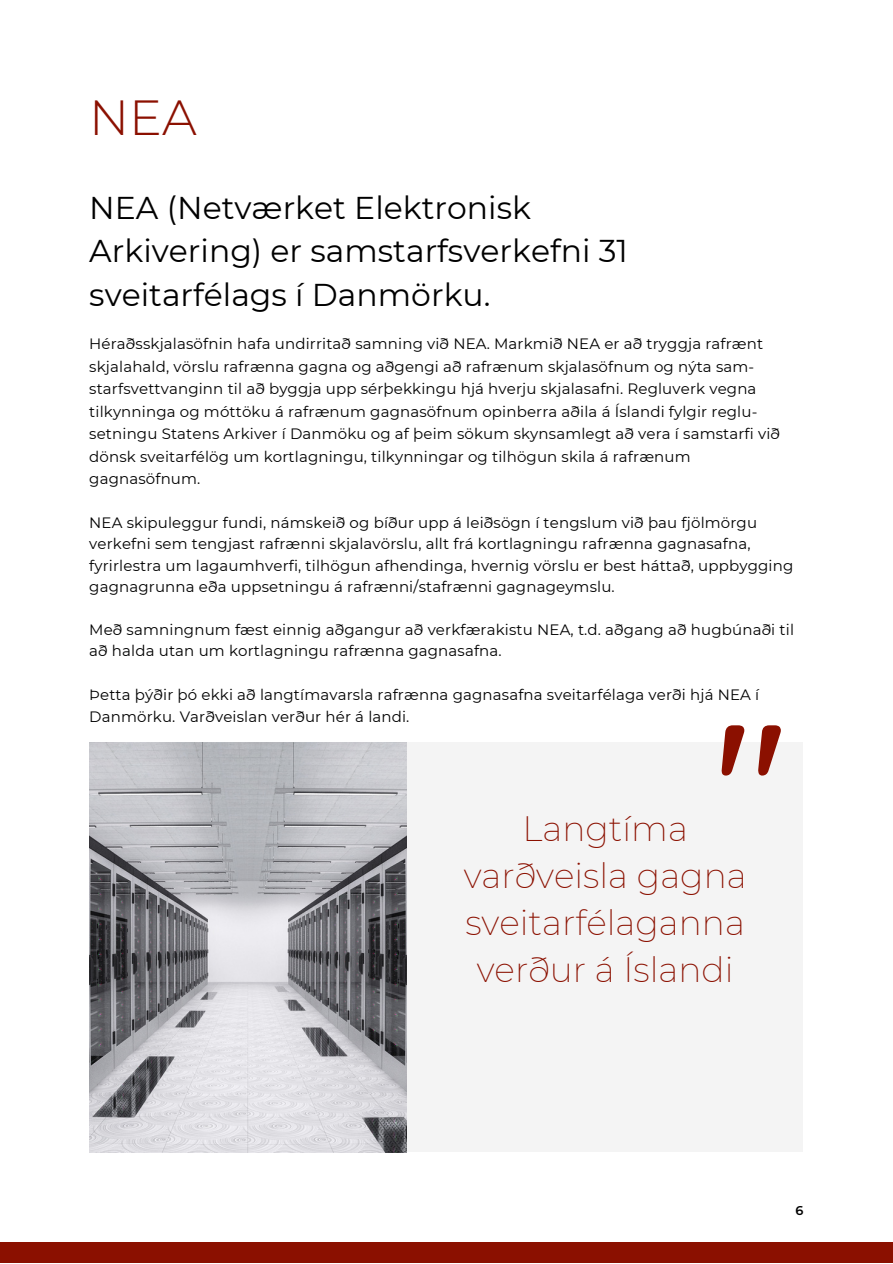
<style>
.page{position:relative;width:893px;height:1264px;background:#fff}
.page>*{position:absolute;margin:0;border:0;box-sizing:border-box;transform-origin:0 0}
.t1{font:500 176.25px "Quicksand";color:#8b1000}
.t2{font:300 49.2px "Montserrat";color:#8b1000}
.t3{font:200 34.5px/47.2px "Montserrat";color:#8b1000;text-align:center}
.t4{font:31.5px/43.8px "Montserrat";color:#000}
.t5{font:15px/22.5px "Montserrat";letter-spacing:.01em;color:#000}
.t6{font:600 12.75px "Montserrat";color:#000}
</style>
<div class="page">
<div style="left:0;top:1242px;width:892px;height:20px;background:#8b1000"></div>
<div style="left:407px;top:742px;width:395px;height:410px;background:#f4f4f4"></div>
<img style="left:89px;top:742px;width:317px;height:410px">
<h2 class="t2" style="left:89px;top:87px;width:109px">NEA</h2>
<h3 class="t4" style="left:89px;top:185px;width:540px">NEA (Netværket Elektronisk<br>Arkivering) er samstarfsverkefni 31 sveitarfélags í Danmörku.</h3>
<p class="t5" style="left:89px;top:332px;width:692px">Héraðsskjalasöfnin hafa undirritað samning við NEA. Markmið NEA er að tryggja rafrænt skjalahald, vörslu rafrænna gagna og aðgengi að rafrænum skjalasöfnum og nýta sam&shy;starfsvettvanginn til að byggja upp sérþekkingu hjá hverju skjalasafni. Regluverk vegna tilkynninga og móttöku á rafrænum gagnasöfnum opinberra aðila á Íslandi fylgir reglu&shy;setningu Statens Arkiver í Danmöku og af þeim sökum skynsamlegt að vera í samstarfi við dönsk sveitarfélög um kortlagningu, tilkynningar og tilhögun skila á rafrænum gagnasöfnum.</p>
<p class="t5" style="left:89px;top:512px;width:705px;line-height:21.3px">NEA skipuleggur fundi, námskeið og bíður upp á leiðsögn í tengslum við þau fjölmörgu verkefni sem tengjast rafrænni skjalavörslu, allt frá kortlagningu rafrænna gagnasafna, fyrirlestra um lagaumhverfi, tilhögun afhendinga, hvernig vörslu er best háttað, uppbygging gagnagrunna eða uppsetningu á rafrænni/stafrænni gagnageymslu.</p>
<p class="t5" style="left:89px;top:618px;width:706px;line-height:21.3px">Með samningnum fæst einnig aðgangur að verkfærakistu NEA, t.d. aðgang að hugbúnaði til að halda utan um kortlagningu rafrænna gagnasafna.</p>
<p class="t5" style="left:89px;top:683px;width:671px">Þetta þýðir þó ekki að langtímavarsla rafrænna gagnasafna sveitarfélaga verði hjá NEA í<br>Danmörku. Varðveislan verður hér á landi.</p>
<h1 class="t1" style="left:715px;top:672px;width:74px">"</h1>
<h3 class="t3" style="left:463px;top:804px;width:284px">Langtíma varðveisla gagna sveitarfélaganna verður á Íslandi</h3>
<p class="t6" style="left:795px;top:1202px;width:9px">6</p>
</div>
